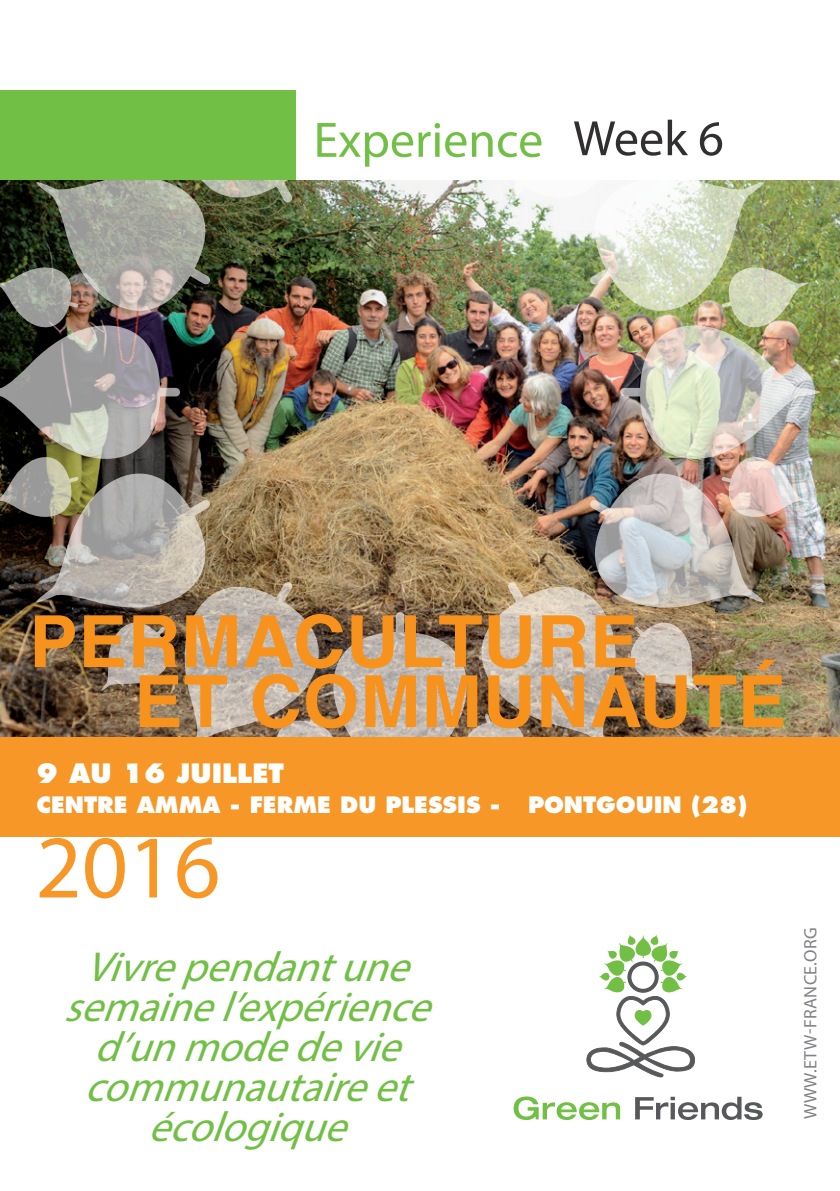
<style>
.page{position:relative;width:840px;height:1191px;background:#fff}
.page>*{position:absolute;margin:0;border:0;box-sizing:border-box;transform-origin:0 0}
.t1{font:90px "Myriad Pro";color:#f79727}
.t2{font:700 72px/60px "Helvetica LT Std";letter-spacing:.01em;color:#f7931d}
.t3{font:50px "Myriad Pro";color:#71bf44}
.t4{font:italic 42px/40px "Myriad Pro";color:#71bf44;text-align:center}
.t5{font:800 26px "Futura";color:#fff}
.t6{font:800 22px "Futura";color:#fff}
.t7{font:18px "Myriad Pro";letter-spacing:.02em;color:#808285}
.s1{color:#312f30}
</style>
<div class="page">
<img style="left:819px;top:180px;width:20px;height:557px">
<img style="left:0;top:90px;width:819px;height:647px">
<div style="left:0;top:91px;width:295px;height:89px;background:#71bf44"></div>
<div style="left:0;top:737px;width:839px;height:100px;background:#f79727"></div>
<svg style="left:586px;top:934px;width:108px;height:143px"></svg>
<svg style="left:513px;top:1096px;width:106px;height:24px"></svg>
<svg style="left:635px;top:1096px;width:127px;height:24px"></svg>
<p class="t3" style="left:313px;top:109px;width:411px">Experience <span class="s1">Week 6</span></p>
<h2 class="t2" style="left:134px;top:610px;width:653px;text-indent:-105px">PERMACULTURE<br>ET COMMUNAUTÉ</h2>
<p class="t5" style="left:37px;top:757px;width:249px">9 AU 16 JUILLET</p>
<p class="t6" style="left:37px;top:791px;width:244px">CENTRE AMMA - FERME</p>
<p class="t6" style="left:340px;top:791px;width:408px">DU PLESSIS - PONTGOUIN (28)</p>
<h1 class="t1" style="left:36px;top:811px;width:186px">2016</h1>
<p class="t4" style="left:64px;top:946px;width:385px">Vivrependantune semainel’expérience d’unmodedevie communautaireet écologique</p>
<p class="t7" style="left:799px;top:1119px;width:194px;rotate:-90deg">www.etw-france.org</p>
</div>
